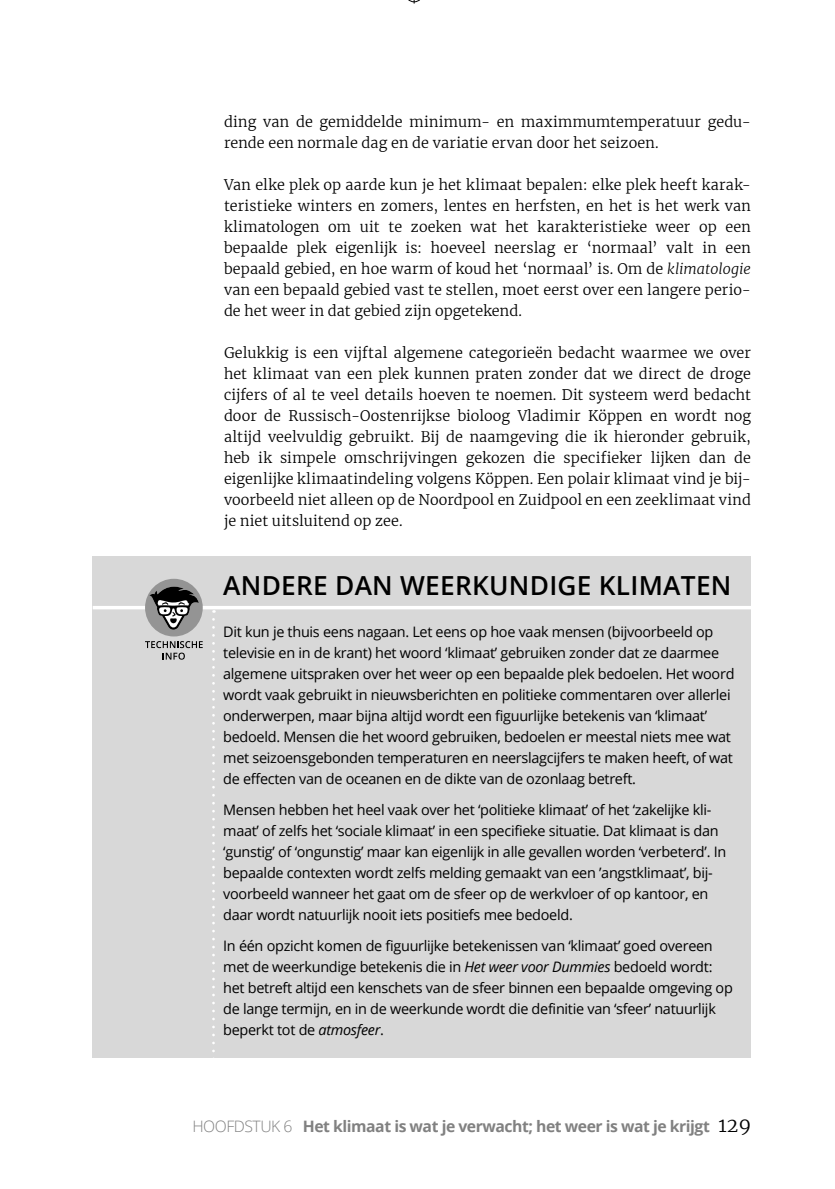
<style>
.page{position:relative;width:835px;height:1189px;background:#fff}
.page>*{position:absolute;margin:0;border:0;box-sizing:border-box;transform-origin:0 0}
.t1{font:600 26.25px "Open Sans";letter-spacing:.01em;color:#000}
.t2{font:700 15.75px "Open Sans";letter-spacing:-.03em;color:#818181}
.t3{font:14.35px/21px "Open Sans";letter-spacing:-.02em;color:#000}
.t4{font:300 14.35px/21px "Merriweather";letter-spacing:.01em;color:#000;text-align:justify}
.s1{font-style:italic}
.s2{font-weight:300}
.s3{font-family:"Merriweather";font-weight:300;font-size:19.25px;color:#000}
</style>
<div class="page">
<div style="left:93px;top:556px;width:658px;height:71px;background:#d8d8d8"></div>
<hr style="left:93px;top:606px;width:658px;height:3px;background:#fff">
<div style="left:93px;top:625px;width:658px;height:182px;background:#d8d8d8"></div>
<div style="left:93px;top:803px;width:658px;height:140px;background:#d8d8d8"></div>
<div style="left:93px;top:939px;width:658px;height:119px;background:#d8d8d8"></div>
<div style="left:145px;top:578px;width:58px;height:58px;background:#949494;border-radius:50%"></div>
<svg style="left:149px;top:586px;width:50px;height:43px"></svg>
<svg style="left:145px;top:641px;width:58px;height:18px"></svg>
<svg style="left:212px;top:619px;width:3px;height:439px"></svg>
<svg style="left:408px;top:0;width:12px;height:4px"></svg>
<p class="t4" style="left:224px;top:111px;width:528px">ding van de gemiddelde minimum- en maximmumtemperatuur gedu&shy;rende een normale dag en de variatie ervan door het seizoen.</p>
<p class="t4" style="left:224px;top:174px;width:528px">Van elke plek op aarde kun je het klimaat bepalen: elke plek heeft karak&shy;teristieke winters en zomers, lentes en herfsten, en het is het werk van klimatologen om uit te zoeken wat het karakteristieke weer op een bepaalde plek eigenlijk is: hoeveel neerslag er ‘normaal’ valt in een bepaald gebied, en hoe warm of koud het ‘normaal’ is. Om de <span class="s1">klimatologie </span>van een bepaald gebied vast te stellen, moet eerst over een langere perio&shy;de het weer in dat gebied zijn opgetekend.</p>
<p class="t4" style="left:224px;top:342px;width:528px">Gelukkig is een vijftal algemene categorieën bedacht waarmee we over het klimaat van een plek kunnen praten zonder dat we direct de droge cijfers of al te veel details hoeven te noemen. Dit systeem werd bedacht door de Russisch-Oostenrijkse bioloog Vladimir Köppen en wordt nog altijd veelvuldig gebruikt. Bij de naamgeving die ik hieronder gebruik, heb ik simpele omschrijvingen gekozen die specifieker lijken dan de eigenlijke klimaatindeling volgens Köppen. Een polair klimaat vind je bij&shy;voorbeeld niet alleen op de Noordpool en Zuidpool en een zeeklimaat vind je niet uitsluitend op zee.</p>
<h1 class="t1" style="left:223px;top:568px;width:510px">ANDERE DAN WEERKUNDIGE KLIMATEN</h1>
<p class="t3" style="left:223px;top:620px;width:513px">Dit kun je thuis eens nagaan. Let eens op hoe vaak mensen (bijvoorbeeld op televisie en in de krant) het woord ‘klimaat’ gebruiken zonder dat ze daarmee algemene uitspraken over het weer op een bepaalde plek bedoelen. Het woord wordt vaak gebruikt in nieuwsberichten en politieke commentaren over allerlei onderwerpen, maar bijna altijd wordt een figuurlijke betekenis van ‘klimaat’ bedoeld. Mensen die het woord gebruiken, bedoelen er meestal niets mee wat met seizoensgebonden temperaturen en neerslagcijfers te maken heeft, of wat de effecten van de oceanen en de dikte van de ozonlaag betreft.</p>
<p class="t3" style="left:223px;top:798px;width:504px">Mensen hebben het heel vaak over het ‘politieke klimaat’ of het ‘zakelijke kli&shy;maat’ of zelfs het ‘sociale klimaat’ in een specifieke situatie. Dat klimaat is dan ‘gunstig’ of ‘ongunstig’ maar kan eigenlijk in alle gevallen worden ‘verbeterd’. In bepaalde contexten wordt zelfs melding gemaakt van een ’angstklimaat’, bij&shy;voorbeeld wanneer het gaat om de sfeer op de werkvloer of op kantoor, en daar wordt natuurlijk nooit iets positiefs mee bedoeld.</p>
<p class="t3" style="left:223px;top:934px;width:511px">In één opzicht komen de figuurlijke betekenissen van ‘klimaat’ goed overeen met de weerkundige betekenis die in <span class="s1">Het weer voor Dummies</span> bedoeld wordt: het betreft altijd een kenschets van de sfeer binnen een bepaalde omgeving op de lange termijn, en in de weerkunde wordt die definitie van ‘sfeer’ natuurlijk beperkt tot de <span class="s1">atmosfeer</span>.</p>
<p class="t2" style="left:192px;top:1115px;width:560px"><span class="s2">HOOFDSTUK 6</span> Het klimaat is wat je verwacht; het weer is wat je krijgt <span class="s3">129</span></p>
</div>
